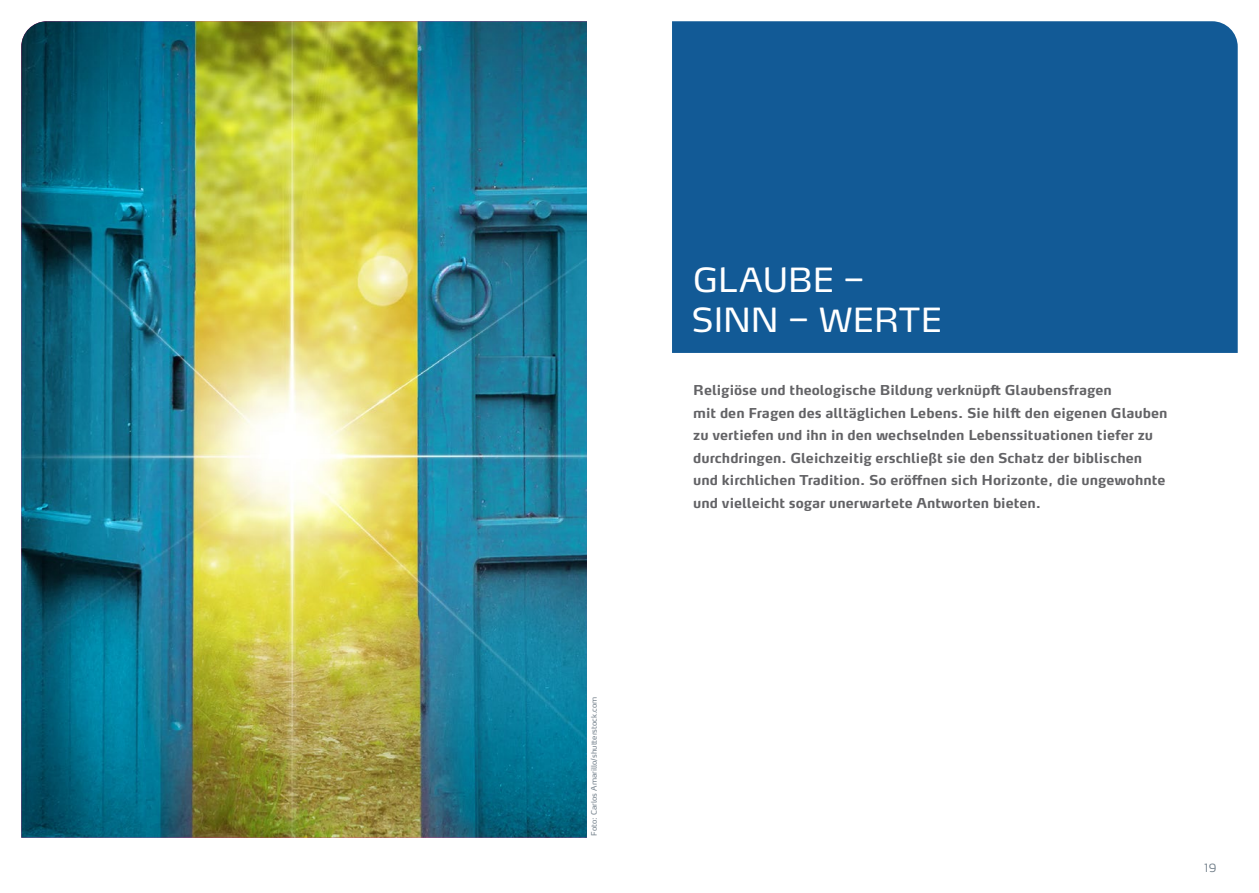
<style>
.page{position:relative;width:1259px;height:893px;background:#fff}
.page>*{position:absolute;margin:0;border:0;box-sizing:border-box;transform-origin:0 0}
.t1{font:33px/39.6px "Max OT";color:#fff}
.t2{font:700 13.5px/22.5px "Max OT";color:#636366}
.t3{font:300 11.25px "Max OT";color:#727f8a}
.t4{font:7.5px "Max OT";color:#727f8a}
</style>
<div class="page">
<img style="left:21px;top:21px;width:566px;height:817px">
<div style="left:672px;top:21px;width:565px;height:332px;background:#125a96"></div>
<p class="t4" style="left:589px;top:836px;width:141px;rotate:-90deg">Foto: Carlos Amarillo/shutterstock.com</p>
<h1 class="t1" style="left:691px;top:260px;width:252px">GLAUBE –<br>SINN – WERTE</h1>
<p class="t2" style="left:693px;top:379px;width:476px">Religiöse und theologische Bildung verknüpft Glaubensfragen<br>mit den Fragen des alltäglichen Lebens. Sie hilft den eigenen Glauben zu vertiefen und ihn in den wechselnden Lebenssituationen tiefer zu durchdringen. Gleichzeitig erschließt sie den Schatz der biblischen und kirchlichen Tradition. So eröffnen sich Horizonte, die ungewohnte und vielleicht sogar unerwartete Antworten bieten.</p>
<p class="t3" style="left:1204px;top:861px;width:13px">19</p>
</div>
